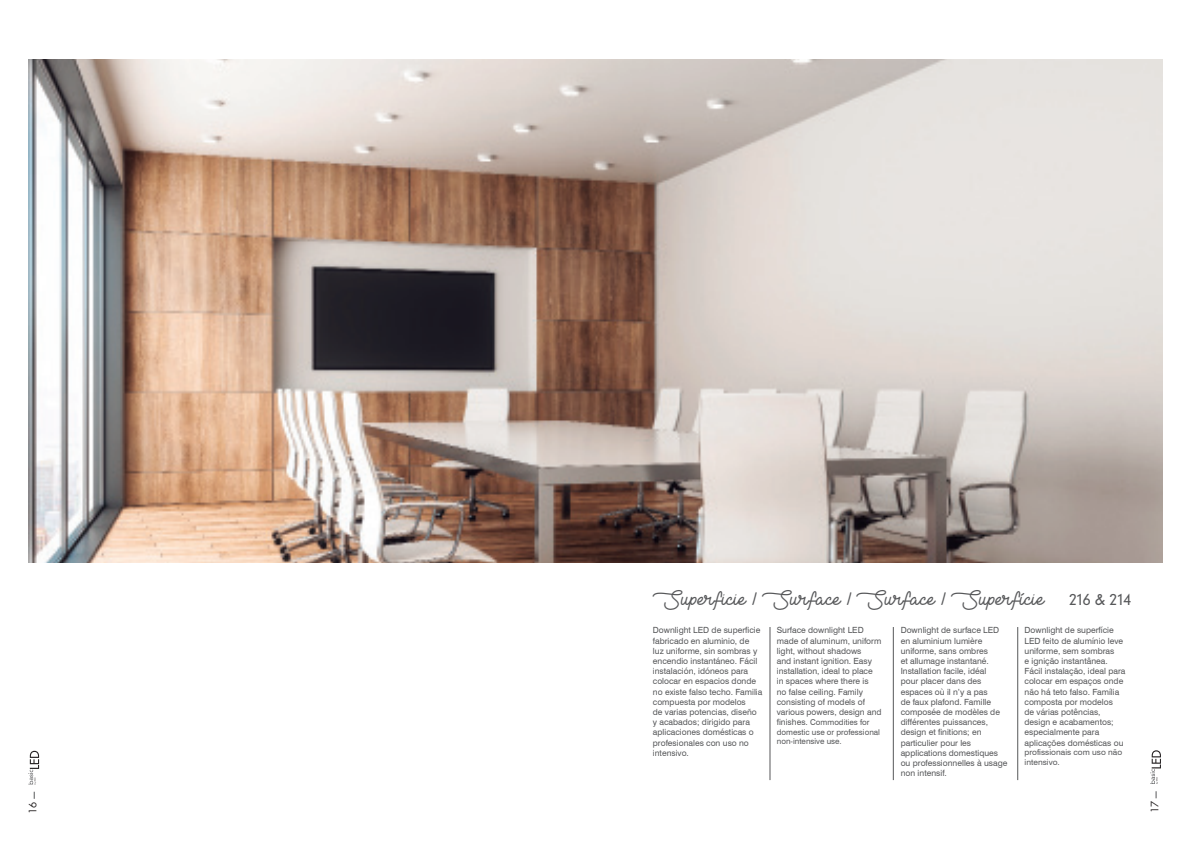
<style>
.page{position:relative;width:1191px;height:842px;background:#fff}
.page>*{position:absolute;margin:0;border:0;box-sizing:border-box;transform-origin:0 0}
.t1{font:20px "Lieto Me";color:#57585a}
.t2{font:10px "Futura Std";color:#231f20}
.t3{font:8.5px/10.2px "Swiss 721 BT";color:#57585a}
.t4{font:8px/9.6px "Swiss 721 BT";color:#57585a}
.t5{font:8px/9.6px "Swiss 721 BT";color:#57585a;scale:1.04 1}
.s1{font-family:"DIN Neuzeit Grotesk Std";font-weight:300;font-size:15px}
.s2{font-size:8.5px}
</style>
<div class="page">
<svg style="left:1150px;top:750px;width:11px;height:34px"></svg>
<svg style="left:28px;top:751px;width:11px;height:33px"></svg>
<hr style="left:769px;top:627px;width:1px;height:153px;background:#57585a">
<hr style="left:893px;top:627px;width:1px;height:153px;background:#57585a">
<hr style="left:1017px;top:627px;width:1px;height:153px;background:#57585a">
<img style="left:28px;top:60px;width:1134px;height:503px">
<h1 class="t1" style="left:653px;top:586px;width:480px">Superficie / Surface / Surface / Superfície <span class="s1">216 &amp; 214</span></h1>
<p class="t3" style="left:653px;top:625px;width:111px">Downlight LED de superficie fabricado en aluminio, de<br>luz uniforme, sin sombras y encendio instantáneo. Fácil instalación, idóneos para colocar en espacios donde no existe falso techo. Familia compuesta por modelos<br>de varias potencias, diseño y acabados; dirigido para aplicaciones domésticas o profesionales con uso no intensivo.</p>
<p class="t3" style="left:777px;top:625px;width:106px">Surface downlight LED made of aluminum, uniform light, without shadows<br>and instant ignition. Easy installation, ideal to place<br>in spaces where there is<br>no false ceiling. Family consisting of models of various powers, design and</p>
<p class="t4" style="left:777px;top:717px;width:105px"><span class="s2">finishes.</span> Commodities for domestic use or professional non-intensive use.</p>
<p class="t3" style="left:900px;top:625px;width:108px">Downlight de surface LED en aluminium lumière uniforme, sans ombres<br>et allumage instantané.<br>Installation facile, idéal<br>pour placer dans des espaces où il n’y a pas<br>de faux plafond. Famille composée de modèles de différentes puissances, design et finitions; en particulier pour les applications domestiques ou professionnelles à usage non intensif.</p>
<p class="t3" style="left:1024px;top:625px;width:102px">Downlight de superfície<br>LED feito de alumínio leve uniforme, sem sombras<br>e ignição instantânea.<br>Fácil instalação, ideal para colocar em espaços onde não há teto falso. Família composta por modelos<br>de várias potências, design e acabamentos; especialmente para aplicações domésticas ou</p>
<p class="t5" style="left:1024px;top:747px;width:95px">profissionais com uso não intensivo.</p>
<p class="t2" style="left:27px;top:814px;width:14px;rotate:-90deg">16</p>
<p class="t2" style="left:1148px;top:813px;width:14px;rotate:-90deg">17</p>
</div>
